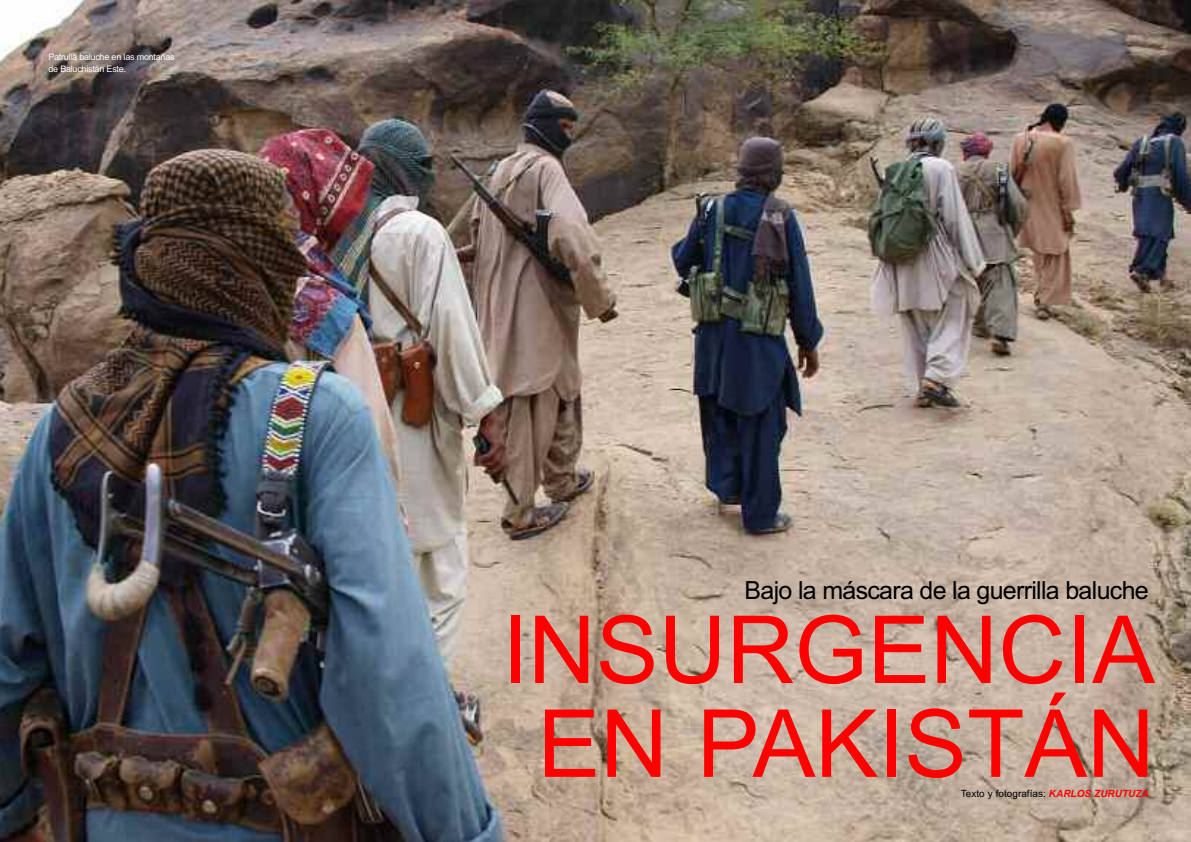
<style>
.page{position:relative;width:1191px;height:842px;background:#fff}
.page>*{position:absolute;margin:0;border:0;box-sizing:border-box;transform-origin:0 0}
.t1{font:94px/93.8px "Arial";color:#f00;text-align:center}
.t2{font:25px "Arial";letter-spacing:-.03em;color:#000}
.t3{font:10px "Arial";color:#000}
.t4{font:9px/12px "Arial";letter-spacing:-.03em;color:#fff}
.s1{font-weight:700;font-style:italic;color:#f00}
</style>
<div class="page">
<img style="left:0;top:0;width:1191px;height:842px">
<p class="t4" style="left:48px;top:51px;width:128px">Patrulla baluche en las montañas de Baluchistán Este.</p>
<h2 class="t2" style="left:744px;top:575px;width:406px">Bajo la máscara de la guerrilla baluche</h2>
<h1 class="t1" style="left:502px;top:604px;width:654px">INSURGENCIA<br>EN PAKISTÁN</h1>
<p class="t3" style="left:960px;top:787px;width:189px">Texto y fotografías: <span class="s1">KARLOS ZURUTUZA</span></p>
</div>
